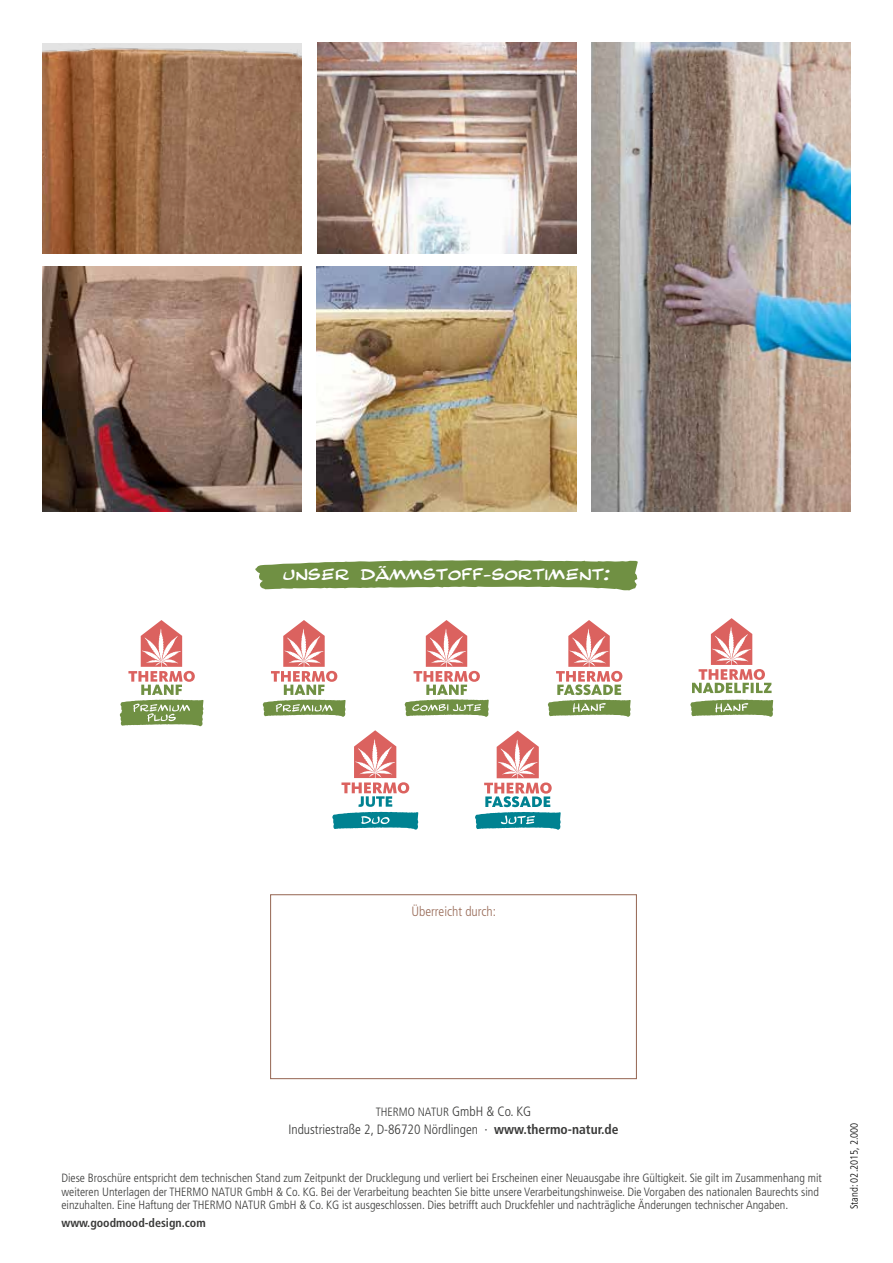
<style>
.page{position:relative;width:893px;height:1263px;background:#fff}
.page>*{position:absolute;margin:0;border:0;box-sizing:border-box;transform-origin:0 0}
.t1{font:17.4px "Comicstrip MND";letter-spacing:.01em;color:#fff}
.t2{font:300 condensed 13.5px "Frutiger";color:#3a3a39}
.t3{font:300 condensed 13.5px "Frutiger";color:#996c59}
.t4{font:300 condensed 12px/13.5px "Frutiger";color:#3a3a39}
.t5{font:700 condensed 12px "Frutiger";color:#3a3a39}
.t6{font:300 condensed 10.5px "Frutiger";color:#000}
.s1{font-size:13.5px}
.s2{font-weight:700}
</style>
<div class="page">
<div style="left:270px;top:894px;width:367px;height:185px;background:#fff;border:1px solid #996c59"></div>
<svg style="left:332px;top:730px;width:86px;height:100px"></svg>
<svg style="left:475px;top:731px;width:86px;height:99px"></svg>
<svg style="left:120px;top:620px;width:83px;height:106px"></svg>
<svg style="left:405px;top:620px;width:84px;height:97px"></svg>
<svg style="left:548px;top:620px;width:83px;height:97px"></svg>
<svg style="left:692px;top:618px;width:80px;height:75px"></svg>
<svg style="left:690px;top:700px;width:83px;height:17px"></svg>
<svg style="left:263px;top:620px;width:83px;height:97px"></svg>
<svg style="left:255px;top:560px;width:383px;height:30px;background:#849f5d"></svg>
<img style="left:591px;top:43px;width:259px;height:469px">
<img style="left:317px;top:267px;width:259px;height:245px">
<img style="left:43px;top:43px;width:259px;height:210px">
<img style="left:317px;top:43px;width:259px;height:210px">
<img style="left:43px;top:267px;width:259px;height:245px">
<h1 class="t1" style="left:283px;top:564px;width:328px">UNSER DÄMMSTOFF-SORTIMENT:</h1>
<p class="t3" style="left:411px;top:904px;width:86px">Überreicht durch:</p>
<p class="t4" style="left:376px;top:1105px;width:157px">THERMO NATUR <span class="s1">GmbH &amp; Co. KG</span></p>
<p class="t2" style="left:288px;top:1121px;width:332px">Industriestraße 2, D-86720 Nördlingen · <span class="s2">www.thermo-natur.de</span></p>
<p class="t4" style="left:61px;top:1171px;width:762px">Diese Broschüre entspricht dem technischen Stand zum Zeitpunkt der Drucklegung und verliert bei Erscheinen einer Neuausgabe ihre Gültigkeit. Sie gilt im Zusammenhang mit weiteren Unterlagen der THERMO NATUR GmbH &amp; Co. KG. Bei der Verarbeitung beachten Sie bitte unsere Verarbeitungshinweise. Die Vorgaben des nationalen Baurechts sind einzuhalten. Eine Haftung der THERMO NATUR GmbH &amp; Co. KG ist ausgeschlossen. Dies betrifft auch Druckfehler und nachträgliche Änderungen technischer Angaben.</p>
<p class="t5" style="left:61px;top:1215px;width:146px">www.goodmood-design.com</p>
<p class="t6" style="left:848px;top:1209px;width:88px;rotate:-90deg">Stand: 02.2015, 2.000</p>
</div>
